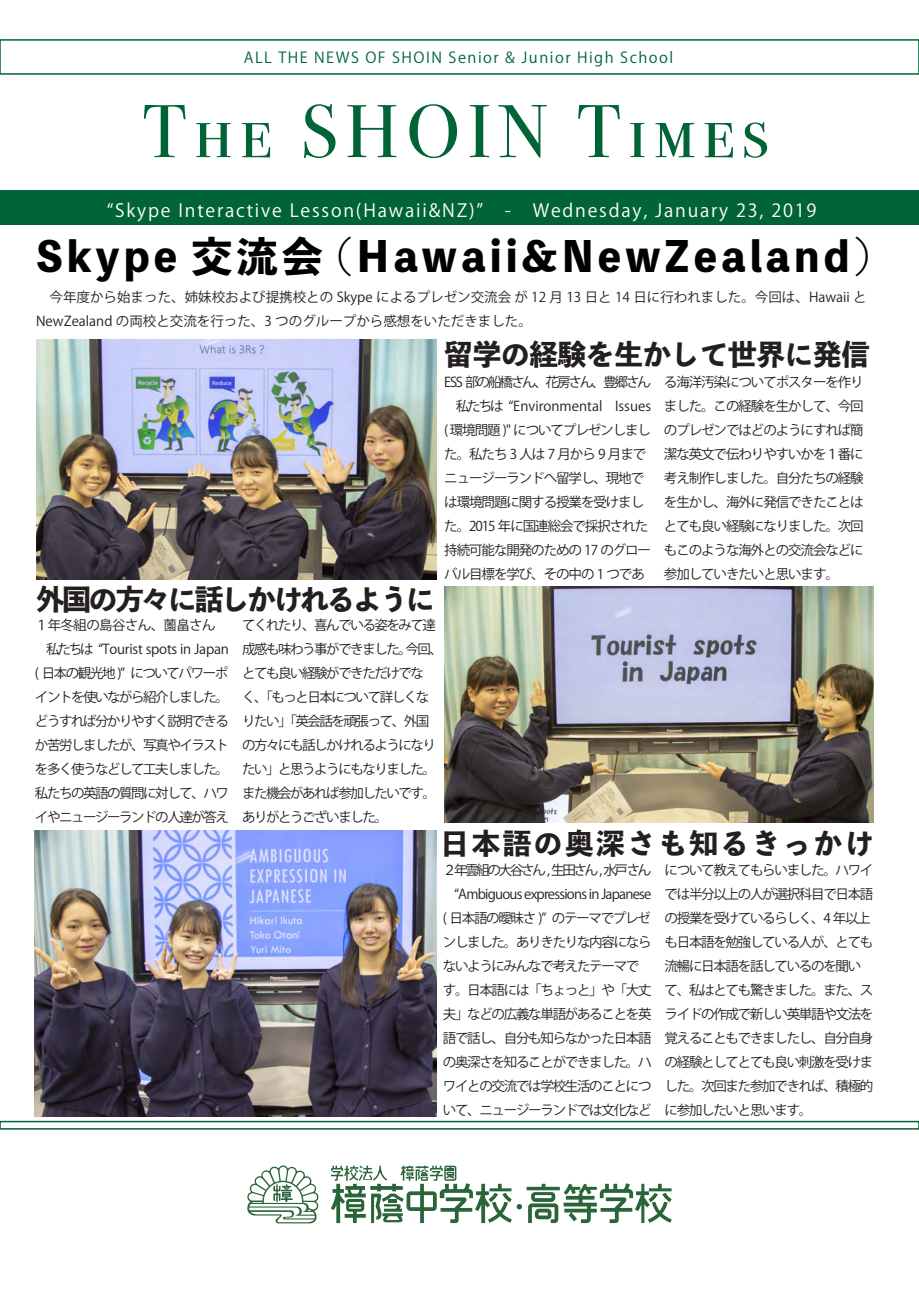
<style>
.page{position:relative;width:919px;height:1289px;background:#fff}
.page>*{position:absolute;margin:0;border:0;box-sizing:border-box;transform-origin:0 0}
.t1{font:75px "Bodoni Svty Two SCITCTT";letter-spacing:.1em;color:#006436}
.t2{font:800 40.95px "Toppan Bunkyu Midashi Gothic Std N";letter-spacing:.1em;color:#000}
.t3{font:800 28.5px "Toppan Bunkyu Midashi Gothic Std N";letter-spacing:-.005em;color:#231f20}
.t4{font:800 28.5px "Toppan Bunkyu Midashi Gothic Std N";letter-spacing:-.075em;color:#231f20}
.t5{font:800 28.5px "Toppan Bunkyu Midashi Gothic Std N";letter-spacing:.09em;color:#231f20}
.t6{font:18px "Koz Go Pr 6 N";letter-spacing:.1em;color:#fff}
.t7{font:15px "Koz Go Pr 6 N";letter-spacing:.1em;color:#006436}
.t8{font:13.5px/24px "Koz Go Pr 6 N";letter-spacing:-.095em;color:#231f20}
.t9{font:13.5px/24px "Koz Go Pr 6 N";color:#231f20}
.t10{font:13.5px "Koz Go Pr 6 N";letter-spacing:-.055em;color:#231f20}
.t11{font:13.5px "Koz Go Pr 6 N";letter-spacing:-.17em;color:#231f20}
</style>
<div class="page">
<img style="left:36px;top:339px;width:400px;height:240px">
<div style="left:0;top:191px;width:918px;height:34px;background:#006436"></div>
<svg style="left:330px;top:1165px;width:341px;height:57px"></svg>
<svg style="left:247px;top:1165px;width:72px;height:58px"></svg>
<div style="left:0;top:39px;width:918px;height:36px;border:2px solid #006436"></div>
<div style="left:0;top:1120px;width:918px;height:9px;border:2px solid #006436"></div>
<img style="left:444px;top:587px;width:429px;height:236px">
<img style="left:35px;top:830px;width:401px;height:286px">
<p class="t7" style="left:244px;top:49px;width:431px">ALL THE NEWS OF SHOIN Senior &amp; Junior High School</p>
<h1 class="t1" style="left:143px;top:87px;width:627px">The SHOIN Times</h1>
<h3 class="t6" style="left:107px;top:200px;width:711px">“Skype Interactive Lesson(Hawaii&amp;NZ)”　-　Wednesday, January 23, 2019</h3>
<h2 class="t2" style="left:36px;top:225px;width:834px">Skype 交流会 (Hawaii&amp;NewZealand)</h2>
<p class="t9" style="left:36px;top:285px;width:832px">　今年度から始まった、姉妹校および提携校との Skype によるプレゼン交流会 が 12 月 13 日と 14 日に行われました。今回は、Hawaii と<br>NewZealand の両校と交流を行った、3 つのグループから感想をいただきました。</p>
<h3 class="t3" style="left:444px;top:332px;width:427px">留学の経験を生かして世界に発信</h3>
<h3 class="t4" style="left:36px;top:576px;width:400px">外国の方々に話しかけれるように</h3>
<p class="t8" style="left:35px;top:613px;width:195px;text-align:justify">１年冬組の島谷さん、薗畠さん　　私たちは “Tourist spots in Japan ( 日本の観光地 )” についてパワーポイントを使いながら紹介しました。どうすれば分かりやすく説明できるか苦労しましたが、写真やイラストを多く使うなどして工夫しました。私たちの英語の質問に対して、ハワイやニュージーランドの人達が答え</p>
<p class="t8" style="left:242px;top:613px;width:202px">てくれたり、喜んでいる姿をみて達成感も味わう事ができました。今回、とても良い経験ができただけでな<br>く、「もっと日本について詳しくなりたい」「英会話を頑張って、外国の方々にも話しかけれるようになりたい」と思うようにもなりました。また機会があれば参加したいです。ありがとうございました。</p>
<p class="t8" style="left:444px;top:370px;width:208px">ESS 部の船橋さん、花房さん、豊郷さん　私たちは “Environmental Issues ( 環境問題 )" についてプレゼンしました。私たち 3 人は 7 月から 9 月までニュージーランドへ留学し、現地では環境問題に関する授業を受けました。2015 年に国連総会で採択された持続可能な開発のための 17 のグローバル目標を学び、その中の 1 つであ</p>
<p class="t8" style="left:663px;top:370px;width:201px;text-align:justify">る海洋汚染についてポスターを作りました。この経験を生かして、今回のプレゼンではどのようにすれば簡潔な英文で伝わりやすいかを１番に考え制作しました。自分たちの経験を生かし、海外に発信できたことはとても良い経験になりました。次回もこのような海外との交流会などに参加していきたいと思います。</p>
<h3 class="t5" style="left:440px;top:821px;width:434px">日本語の奥深さも知るきっかけ</h3>
<p class="t11" style="left:443px;top:862px;width:210px">２年雲組の大谷さん , 生田さん , 水戸 さん</p>
<p class="t10" style="left:454px;top:886px;width:199px">“Ambiguous expressions in Japanese</p>
<p class="t8" style="left:443px;top:906px;width:209px">( 日本語の曖昧さ )” のテーマでプレゼ</p>
<p class="t8" style="left:443px;top:930px;width:210px">ンしました。ありきたりな内容になら</p>
<p class="t8" style="left:443px;top:954px;width:198px">ないようにみんなで考えたテーマで</p>
<p class="t8" style="left:443px;top:978px;width:210px">す。日本語には「ちょっと」や「大丈</p>
<p class="t8" style="left:443px;top:1002px;width:210px">夫」などの広義な単語があることを英</p>
<p class="t8" style="left:443px;top:1026px;width:210px">語で話し、自分も知らなかった日本語</p>
<p class="t8" style="left:443px;top:1050px;width:210px">の奥深さを知ることができました。ハ</p>
<p class="t8" style="left:443px;top:1074px;width:210px">ワイとの交流では学校生活のことにつ</p>
<p class="t8" style="left:443px;top:1098px;width:210px">いて、ニュージーランドでは文化など</p>
<p class="t8" style="left:664px;top:858px;width:210px">について教えてもらいました。ハワイでは半分以上の人が選択科目で日本語の授業を受けているらしく、4 年以上も日本語を勉強している人が、とても流暢に日本語を話しているのを聞いて、私はとても驚きました。また、スライドの作成で新しい英単語や文法を覚えることもできましたし、自分自身の経験としてとても良い刺激を受けました。次回また参加できれば、積極的に参加したいと思います。</p>
</div>
